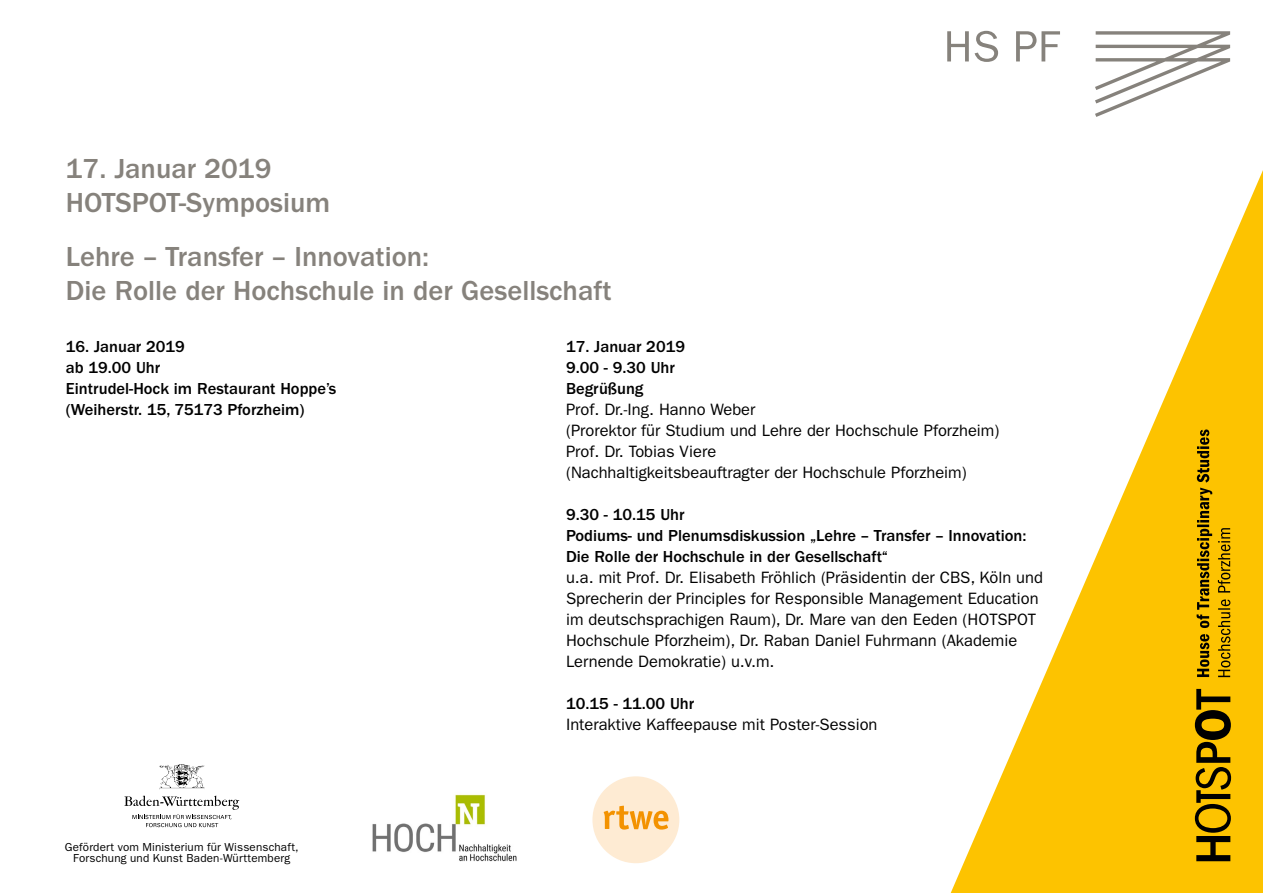
<style>
.page{position:relative;width:1263px;height:893px;background:#fff}
.page>*{position:absolute;margin:0;border:0;box-sizing:border-box;transform-origin:0 0}
.t1{font:500 28.5px/34.2px "ITC Franklin Gothic Std";color:#86827c}
.t2{font:16.5px/21px "ITC Franklin Gothic Std";color:#000}
.t3{font:500 16.5px/21px "ITC Franklin Gothic Std";color:#000}
.t4{font:11.7px/11.2px "ITC Franklin Gothic Std";letter-spacing:.015em;color:#000;text-align:center}
</style>
<div class="page">
<svg style="left:951px;top:170px;width:312px;height:723px"></svg>
<svg style="left:947px;top:31px;width:283px;height:86px"></svg>
<svg style="left:1195px;top:689px;width:36px;height:172px"></svg>
<svg style="left:1196px;top:429px;width:34px;height:248px"></svg>
<img style="left:372px;top:794px;width:145px;height:68px">
<div style="left:592px;top:776px;width:87px;height:87px;background:#feebd3;border-radius:50%"></div>
<svg style="left:604px;top:806px;width:64px;height:24px"></svg>
<img style="left:159px;top:764px;width:46px;height:25px">
<svg style="left:124px;top:796px;width:115px;height:31px"></svg>
<h1 class="t1" style="left:66px;top:152px;width:266px">17. Januar 2019<br>HOTSPOT-Symposium</h1>
<h1 class="t1" style="left:66px;top:240px;width:547px">Lehre – Transfer – Innovation:<br>Die Rolle der Hochschule in der Gesellschaft</h1>
<p class="t3" style="left:66px;top:336px;width:272px">16. Januar 2019<br>ab 19.00 Uhr<br>Eintrudel-Hock im Restaurant Hoppe’s (Weiherstr. 15, 75173 Pforzheim)</p>
<p class="t3" style="left:566px;top:336px;width:120px">17. Januar 2019<br>9.00 - 9.30 Uhr<br>Begrüßung</p>
<p class="t2" style="left:566px;top:399px;width:435px">Prof. Dr.-Ing. Hanno Weber<br>(Prorektor für Studium und Lehre der Hochschule Pforzheim)<br>Prof. Dr. Tobias Viere<br>(Nachhaltigkeitsbeauftragter der Hochschule Pforzheim)</p>
<p class="t3" style="left:566px;top:504px;width:462px">9.30 - 10.15 Uhr<br>Podiums- und Plenumsdiskussion „Lehre – Transfer – Innovation:<br>Die Rolle der Hochschule in der Gesellschaft“</p>
<p class="t2" style="left:566px;top:567px;width:478px">u.a. mit Prof. Dr. Elisabeth Fröhlich (Präsidentin der CBS, Köln und Sprecherin der Principles for Responsible Management Education im deutschsprachigen Raum), Dr. Mare van den Eeden (HOTSPOT Hochschule Pforzheim), Dr. Raban Daniel Fuhrmann (Akademie Lernende Demokratie) u.v.m.</p>
<p class="t3" style="left:566px;top:693px;width:130px">10.15 - 11.00 Uhr</p>
<p class="t2" style="left:566px;top:714px;width:313px">Interaktive Kaffeepause mit Poster-Session</p>
<p class="t4" style="left:65px;top:841px;width:235px">Gefördert vom Ministerium für Wissenschaft,<br>Forschung und Kunst Baden-Württemberg</p>
</div>
